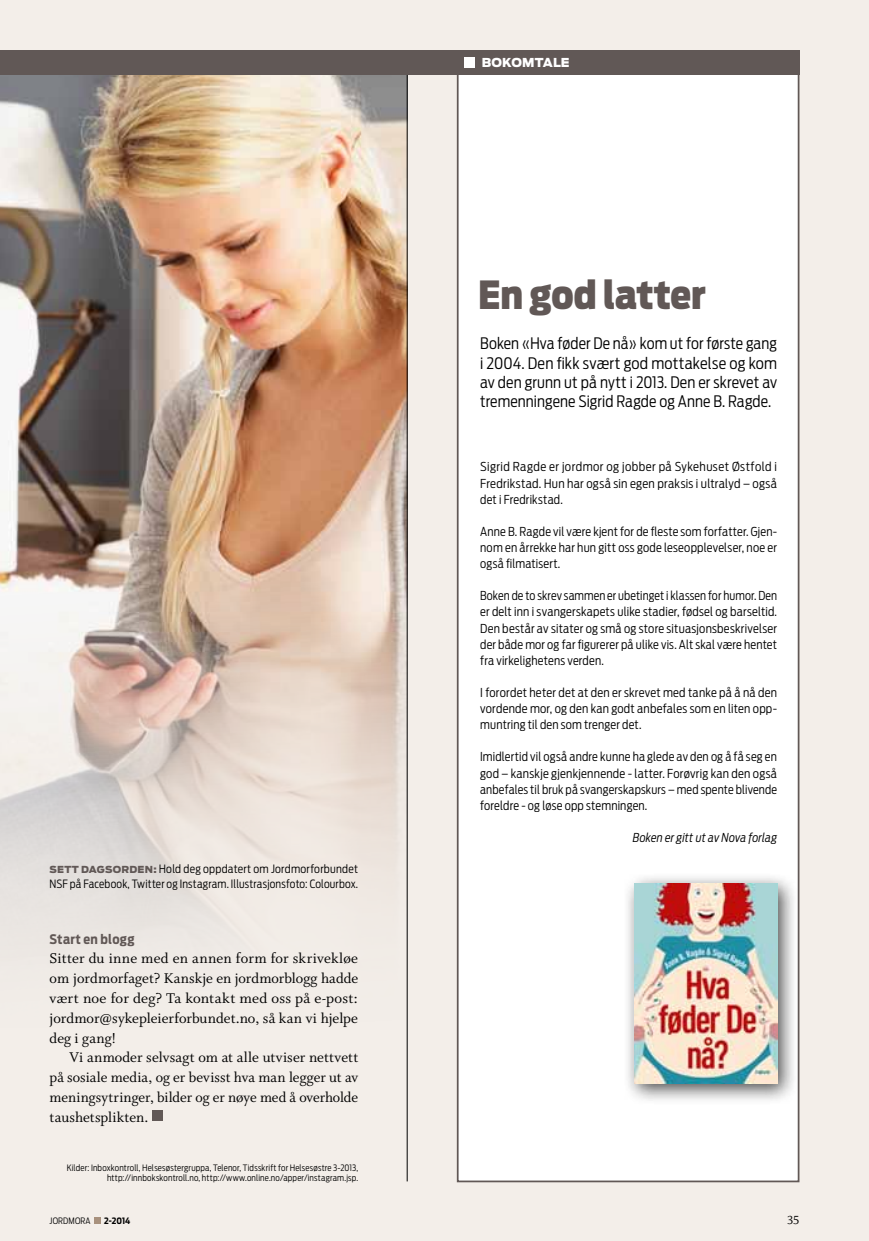
<style>
.page{position:relative;width:869px;height:1241px;background:#fff}
.page>*{position:absolute;margin:0;border:0;box-sizing:border-box;transform-origin:0 0}
.t1{font:900 38.5px "Antenna Cond";letter-spacing:-.005em;color:#615856}
.t2{font:15.75px/19.8px "Whitman Roman LF";color:#000;text-align:justify}
.t3{font:300 15.75px/19.2px "Antenna Cond";letter-spacing:.005em;color:#000;text-align:justify}
.t4{font:700 13.12px "Antenna Cond";letter-spacing:.025em;color:#615856}
.t5{font:13.12px "Whitman Roman LF";color:#000}
.t6{font:300 12.25px/16.1px "Antenna Cond";letter-spacing:.015em;color:#000;text-align:justify}
.t7{font:italic 300 12.25px "Antenna Cond";letter-spacing:.01em;color:#000}
.t8{font:900 12.25px "Antenna";letter-spacing:.01em;color:#fff}
.t9{font:300 11.38px/14.9px "Antenna Cond";letter-spacing:.02em;color:#000}
.t10{font:300 8.75px/10.2px "Antenna Cond";letter-spacing:.02em;color:#000;text-align:right}
.t11{font:700 8.75px "Antenna Cond";color:#000}
.s1{font-family:"Antenna";font-weight:900;font-size:9.62px;color:#615856}
</style>
<div class="page">
<div style="left:0;top:0;width:868px;height:1240px;background:#f3eee9"></div>
<div style="left:456px;top:67px;width:343px;height:1115px;background:#fff;border:2px solid #615856"></div>
<div style="left:622px;top:871px;width:176px;height:233px;background:#000;opacity:.7"></div>
<img style="left:634px;top:883px;width:142px;height:200px">
<img style="left:0;top:74px;width:406px;height:857px">
<div style="left:152px;top:1110px;width:11px;height:10px;background:#615856"></div>
<hr style="left:406px;top:64px;width:1px;height:1117px;background:#000">
<div style="left:0;top:50px;width:799px;height:24px;background:#615856"></div>
<div style="left:464px;top:57px;width:10px;height:10px;background:#fff"></div>
<div style="left:94px;top:1216px;width:6px;height:7px;background:#a8917d"></div>
<p class="t8" style="left:481px;top:55px;width:89px">BOKOMTALE</p>
<h1 class="t1" style="left:478px;top:272px;width:229px">En god latter</h1>
<p class="t3" style="left:480px;top:334px;width:298px">Boken «Hva føder De nå» kom ut for første gang i 2004. Den fikk svært god mottakelse og kom av den grunn ut på nytt i 2013. Den er skrevet av tremenningene Sigrid Ragde og Anne B. Ragde.</p>
<p class="t9" style="left:50px;top:861px;width:310px"><span class="s1">SETT DAGSORDEN:</span> Hold deg oppdatert om Jordmorforbundet<br>NSF på Facebook, Twitter og Instagram. Illustrasjonsfoto: Colourbox.</p>
<p class="t4" style="left:50px;top:930px;width:86px">Start en blogg</p>
<p class="t2" style="left:50px;top:948px;width:310px">Sitter du inne med en annen form for skrivekløe om jordmorfaget? Kanskje en jordmorblogg hadde vært noe for deg? Ta kontakt med oss på e-post: jordmor@sykepleierforbundet.no, så kan vi hjelpe deg i gang!</p>
<p class="t2" style="left:50px;top:1047px;width:310px;text-indent:20px">Vi anmoder selvsagt om at alle utviser nettvett på sosiale media, og er bevisst hva man legger ut av meningsytringer, bilder og er nøye med å overholde taushetsplikten.</p>
<p class="t6" style="left:480px;top:459px;width:298px">Sigrid Ragde er jordmor og jobber på Sykehuset Østfold i Fredrikstad. Hun har også sin egen praksis i ultralyd – også det i Fredrikstad.</p>
<p class="t6" style="left:480px;top:523px;width:298px">Anne B. Ragde vil være kjent for de fleste som forfatter. Gjen&shy;nom en årrekke har hun gitt oss gode leseopplevelser, noe er også filmatisert.</p>
<p class="t6" style="left:480px;top:587px;width:298px">Boken de to skrev sammen er ubetinget i klassen for humor. Den er delt inn i svangerskapets ulike stadier, fødsel og barseltid.<br>Den består av sitater og små og store situasjonsbeskrivelser der både mor og far figurerer på ulike vis. Alt skal være hentet fra virkelighetens verden.</p>
<p class="t6" style="left:480px;top:684px;width:298px">I forordet heter det at den er skrevet med tanke på å nå den vordende mor, og den kan godt anbefales som en liten opp&shy;muntring til den som trenger det.</p>
<p class="t6" style="left:480px;top:748px;width:298px">Imidlertid vil også andre kunne ha glede av den og å få seg en god – kanskje gjenkjennende - latter. Forøvrig kan den også anbefales til bruk på svangerskapskurs – med spente blivende foreldre - og løse opp stemningen.</p>
<p class="t7" style="left:632px;top:830px;width:146px">Boken er gitt ut av Nova forlag</p>
<p class="t10" style="left:67px;top:1161px;width:293px">Kilder: Inboxkontroll, Helsesøstergruppa, Telenor, Tidsskrift for Helsesøstre 3-2013, http://innbokskontroll.no, http://www.online.no/apper/instagram.jsp.</p>
<p class="t10" style="left:50px;top:1215px;width:43px">JORDMORA</p>
<p class="t11" style="left:104px;top:1214px;width:28px">2-2014</p>
<p class="t5" style="left:786px;top:1212px;width:14px">35</p>
</div>
